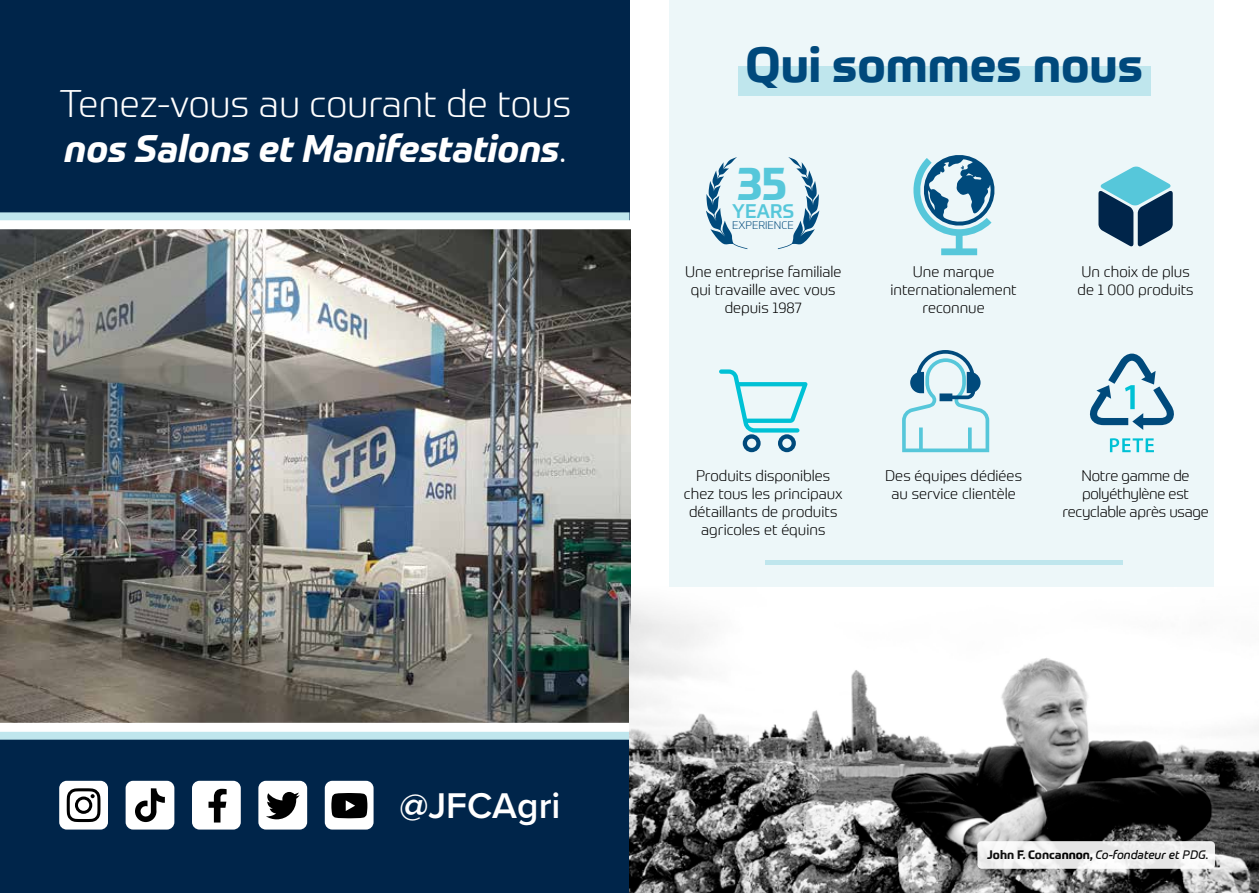
<style>
.page{position:relative;width:1259px;height:893px;background:#fff}
.page>*{position:absolute;margin:0;border:0;box-sizing:border-box;transform-origin:0 0}
.t1{font:700 48px "Prometo";color:#00497c}
.t2{font:700 46.8px "Prometo";color:#56c7da}
.t3{font:300 37.5px/45px "Prometo";color:#fff}
.t4{font:600 37.05px "Proxima Nova";color:#fff}
.t5{font:500 19.2px "Prometo";color:#56c7da}
.t6{font:300 15px/18px "Prometo";color:#000;text-align:center}
.t7{font:300 15px/18px "Prometo";letter-spacing:-.02em;color:#000;text-align:center}
.t8{font:italic 12px "Prometo";color:#000}
.t9{font:300 10.8px "Prometo";color:#004a7c}
.s1{font-weight:700;font-style:italic}
.s2{font-weight:700;font-style:normal}
</style>
<div class="page">
<div style="left:0;top:0;width:629px;height:893px;background:#00254a"></div>
<svg style="left:0;top:208px;width:630px;height:532px"></svg>
<img style="left:0;top:216px;width:631px;height:520px">
<div style="left:59px;top:781px;width:49px;height:48px;background:#fff;border-radius:8px"></div>
<svg style="left:67px;top:788px;width:33px;height:34px"></svg>
<div style="left:126px;top:781px;width:48px;height:48px;background:#fff;border-radius:8px"></div>
<svg style="left:135px;top:788px;width:30px;height:34px"></svg>
<div style="left:192px;top:781px;width:49px;height:48px;background:#fff;border-radius:8px"></div>
<svg style="left:208px;top:789px;width:19px;height:33px"></svg>
<div style="left:258px;top:781px;width:49px;height:48px;background:#fff;border-radius:8px"></div>
<svg style="left:266px;top:792px;width:34px;height:27px"></svg>
<div style="left:325px;top:781px;width:48px;height:48px;background:#fff;border-radius:8px"></div>
<svg style="left:331px;top:793px;width:36px;height:25px"></svg>
<div style="left:669px;top:0;width:544px;height:587px;background:#edf7f9"></div>
<div style="left:738px;top:66px;width:412px;height:30px;background:#bfe6ed"></div>
<svg style="left:706px;top:157px;width:41px;height:92px"></svg>
<svg style="left:778px;top:157px;width:41px;height:92px"></svg>
<svg style="left:902px;top:350px;width:87px;height:102px"></svg>
<svg style="left:719px;top:369px;width:88px;height:83px"></svg>
<svg style="left:913px;top:155px;width:82px;height:100px"></svg>
<svg style="left:1089px;top:354px;width:85px;height:76px"></svg>
<svg style="left:1110px;top:438px;width:44px;height:14px"></svg>
<div style="left:765px;top:560px;width:358px;height:5px;background:#bfe6ed"></div>
<img style="left:629px;top:579px;width:630px;height:314px">
<div style="left:977px;top:841px;width:238px;height:28px;background:#f0f0f0;border-radius:4px"></div>
<svg style="left:1098px;top:166px;width:74px;height:81px"></svg>
<h3 class="t3" style="left:59px;top:81px;width:514px">Tenez-vous au courant de tous <span class="s1">nos Salons et Manifestations</span>.</h3>
<h3 class="t4" style="left:399px;top:778px;width:162px">@JFCAgri</h3>
<h1 class="t1" style="left:745px;top:35px;width:399px">Qui sommes nous</h1>
<h2 class="t2" style="left:737px;top:155px;width:52px">35</h2>
<p class="t5" style="left:732px;top:199px;width:63px">YEARS</p>
<p class="t9" style="left:732px;top:219px;width:63px">EXPERIENCE</p>
<p class="t6" style="left:685px;top:262px;width:158px">Une entreprise familiale qui travaille avec vous depuis 1987</p>
<p class="t6" style="left:890px;top:262px;width:128px">Une marque internationalement reconnue</p>
<p class="t6" style="left:1077px;top:262px;width:118px;text-align:left">Un choix de plus de 1 000 produits</p>
<p class="t6" style="left:684px;top:466px;width:160px">Produits disponibles chez tous les principaux détaillants de produits agricoles et équins</p>
<p class="t6" style="left:885px;top:466px;width:138px">Des équipes dédiées au service clientèle</p>
<p class="t7" style="left:1062px;top:466px;width:148px">Notre gamme de polyéthylène est recyclable après usage</p>
<p class="t8" style="left:987px;top:847px;width:223px"><span class="s2">John F. Concannon,</span> Co-fondateur et PDG.</p>
</div>
